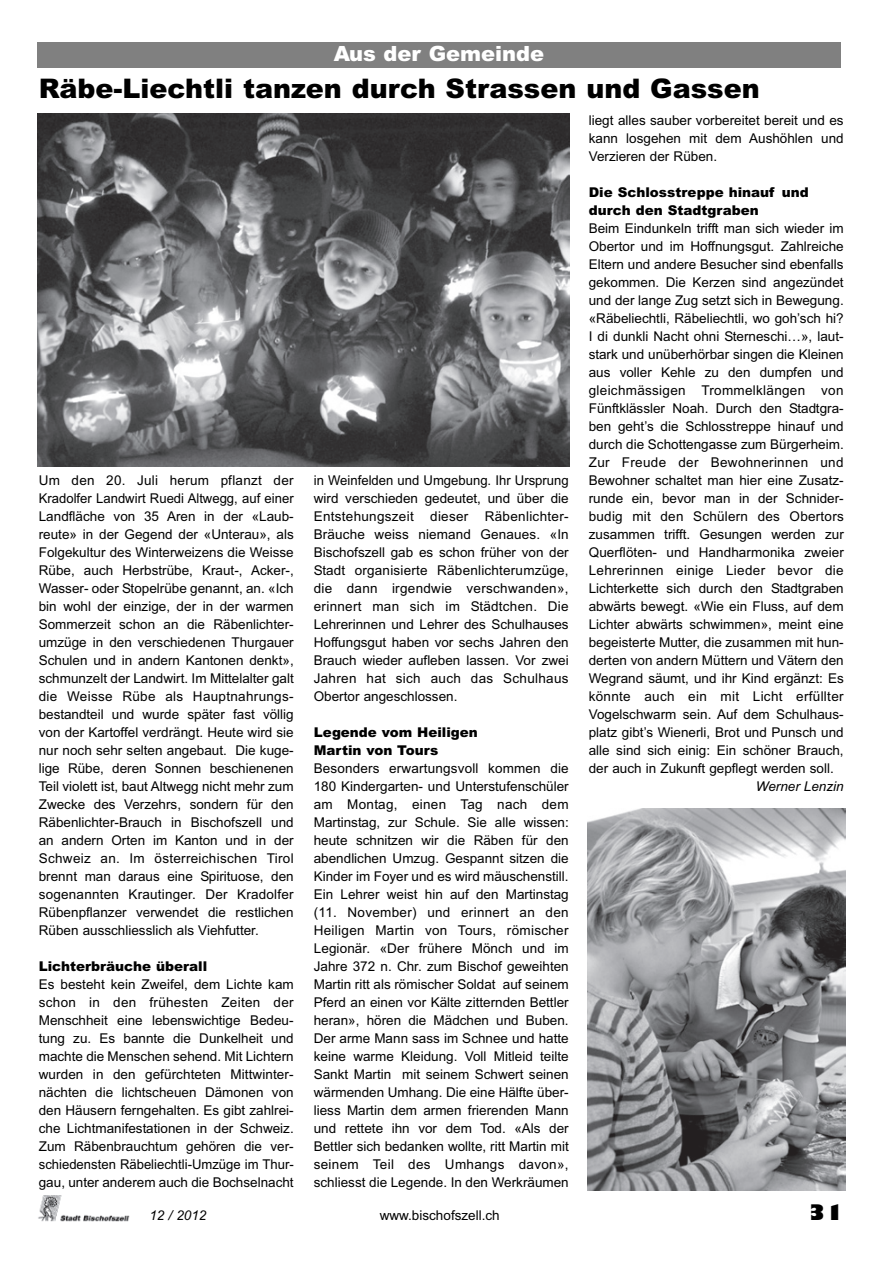
<style>
.page{position:relative;width:893px;height:1263px;background:#fff}
.page>*{position:absolute;margin:0;border:0;box-sizing:border-box;transform-origin:0 0}
.t1{font:900 27px "Arial";color:#000}
.t2{font:900 21px "Arial";color:#fff}
.t3{font:800 21px "Gill Sans";color:#000}
.t4{font:13.5px/18px "Arial";color:#000;text-align:justify}
.t5{font:900 13.5px/18px "Arial";color:#000}
.t6{font:italic 13.5px "Arial";color:#000}
</style>
<div class="page">
<img style="left:38px;top:1195px;width:92px;height:27px">
<div style="left:37px;top:42px;width:804px;height:25px;background:#808080"></div>
<img style="left:38px;top:113px;width:532px;height:353px">
<img style="left:587px;top:809px;width:258px;height:381px">
<h2 class="t2" style="left:334px;top:46px;width:212px">Aus der Gemeinde</h2>
<h1 class="t1" style="left:39px;top:78px;width:722px">Räbe-Liechtli tanzen durch Strassen und Gassen</h1>
<p class="t4" style="left:39px;top:472px;width:256px">Um den 20. Juli herum pflanzt der Kradolfer Landwirt Ruedi Altwegg, auf einer Landfläche von 35 Aren in der «Laub&shy;reute» in der Gegend der «Unterau», als Folgekultur des Winterweizens die Weisse Rübe, auch Herbstrübe, Kraut-, Acker-, Wasser- oder Stopelrübe genannt, an. «Ich bin wohl der einzige, der in der warmen Sommerzeit schon an die Räbenlichter&shy;umzüge in den verschiedenen Thurgauer Schulen und in andern Kantonen denkt», schmunzelt der Landwirt. Im Mittelalter galt die Weisse Rübe als Hauptnahrungs&shy;bestandteil und wurde später fast völlig von der Kartoffel verdrängt. Heute wird sie nur noch sehr selten angebaut. Die kuge&shy;lige Rübe, deren Sonnen beschienenen Teil violett ist, baut Altwegg nicht mehr zum Zwecke des Verzehrs, sondern für den Räbenlichter-Brauch in Bischofszell und an andern Orten im Kanton und in der Schweiz an. Im österreichischen Tirol brennt man daraus eine Spirituose, den sogenannten Krautinger. Der Kradolfer Rübenpflanzer verwendet die restlichen Rüben ausschliesslich als Viehfutter.</p>
<p class="t5" style="left:39px;top:959px;width:170px">Lichterbräuche überall</p>
<p class="t4" style="left:39px;top:976px;width:256px">Es besteht kein Zweifel, dem Lichte kam schon in den frühesten Zeiten der Menschheit eine lebenswichtige Bedeu&shy;tung zu. Es bannte die Dunkelheit und machte die Menschen sehend. Mit Lichtern wurden in den gefürchteten Mittwinter&shy;nächten die lichtscheuen Dämonen von den Häusern ferngehalten. Es gibt zahlrei&shy;che Lichtmanifestationen in der Schweiz.<br>Zum Räbenbrauchtum gehören die ver&shy;schiedensten Räbeliechtli-Umzüge im Thur&shy;gau, unter anderem auch die Bochselnacht</p>
<p class="t4" style="left:314px;top:472px;width:256px">in Weinfelden und Umgebung. Ihr Ursprung wird verschieden gedeutet, und über die Entstehungszeit dieser Räbenlichter-Bräuche weiss niemand Genaues. «In Bischofszell gab es schon früher von der Stadt organisierte Räbenlichterumzüge, die dann irgendwie verschwanden», erinnert man sich im Städtchen. Die Lehrerinnen und Lehrer des Schulhauses Hoffungsgut haben vor sechs Jahren den Brauch wieder aufleben lassen. Vor zwei Jahren hat sich auch das Schulhaus Obertor angeschlossen.</p>
<p class="t5" style="left:314px;top:725px;width:165px">Legende vom Heiligen<br>Martin von Tours</p>
<p class="t4" style="left:314px;top:760px;width:256px">Besonders erwartungsvoll kommen die 180 Kindergarten- und Unterstufenschüler am Montag, einen Tag nach dem Martinstag, zur Schule. Sie alle wissen: heute schnitzen wir die Räben für den abendlichen Umzug. Gespannt sitzen die Kinder im Foyer und es wird mäuschenstill.<br>Ein Lehrer weist hin auf den Martinstag (11. November) und erinnert an den Heiligen Martin von Tours, römischer Legionär. «Der frühere Mönch und im Jahre 372 n. Chr. zum Bischof geweihten Martin ritt als römischer Soldat auf seinem Pferd an einen vor Kälte zitternden Bettler heran», hören die Mädchen und Buben.<br>Der arme Mann sass im Schnee und hatte keine warme Kleidung. Voll Mitleid teilte Sankt Martin mit seinem Schwert seinen wärmenden Umhang. Die eine Hälfte über&shy;liess Martin dem armen frierenden Mann und rettete ihn vor dem Tod. «Als der Bettler sich bedanken wollte, ritt Martin mit seinem Teil des Umhangs davon», schliesst die Legende. In den Werkräumen</p>
<p class="t4" style="left:589px;top:112px;width:256px">liegt alles sauber vorbereitet bereit und es kann losgehen mit dem Aushöhlen und Verzieren der Rüben.</p>
<p class="t5" style="left:589px;top:185px;width:222px">Die Schlosstreppe hinauf und durch den Stadtgraben</p>
<p class="t4" style="left:589px;top:220px;width:257px">Beim Eindunkeln trifft man sich wieder im Obertor und im Hoffnungsgut. Zahlreiche Eltern und andere Besucher sind ebenfalls gekommen. Die Kerzen sind angezündet und der lange Zug setzt sich in Bewegung. «Räbeliechtli, Räbeliechtli, wo goh’sch hi?<br>I di dunkli Nacht ohni Sterneschi…», laut&shy;stark und unüberhörbar singen die Kleinen aus voller Kehle zu den dumpfen und gleichmässigen Trommelklängen von Fünftklässler Noah. Durch den Stadtgra&shy;ben geht’s die Schlosstreppe hinauf und durch die Schottengasse zum Bürgerheim.<br>Zur Freude der Bewohnerinnen und Bewohner schaltet man hier eine Zusatz&shy;runde ein, bevor man in der Schnider&shy;budig mit den Schülern des Obertors zusammen trifft. Gesungen werden zur Querflöten- und Handharmonika zweier Lehrerinnen einige Lieder bevor die Lichterkette sich durch den Stadtgraben abwärts bewegt. «Wie ein Fluss, auf dem Lichter abwärts schwimmen», meint eine begeisterte Mutter, die zusammen mit hun&shy;derten von andern Müttern und Vätern den Wegrand säumt, und ihr Kind ergänzt: Es könnte auch ein mit Licht erfüllter Vogelschwarm sein. Auf dem Schulhaus&shy;platz gibt’s Wienerli, Brot und Punsch und alle sind sich einig: Ein schöner Brauch, der auch in Zukunft gepflegt werden soll.</p>
<p class="t6" style="left:756px;top:781px;width:89px">Werner Lenzin</p>
<p class="t6" style="left:149px;top:1210px;width:59px">12 / 2012</p>
<p class="t4" style="left:380px;top:1206px;width:122px">www.bischofszell.ch</p>
<h2 class="t3" style="left:808px;top:1200px;width:37px">31</h2>
</div>
